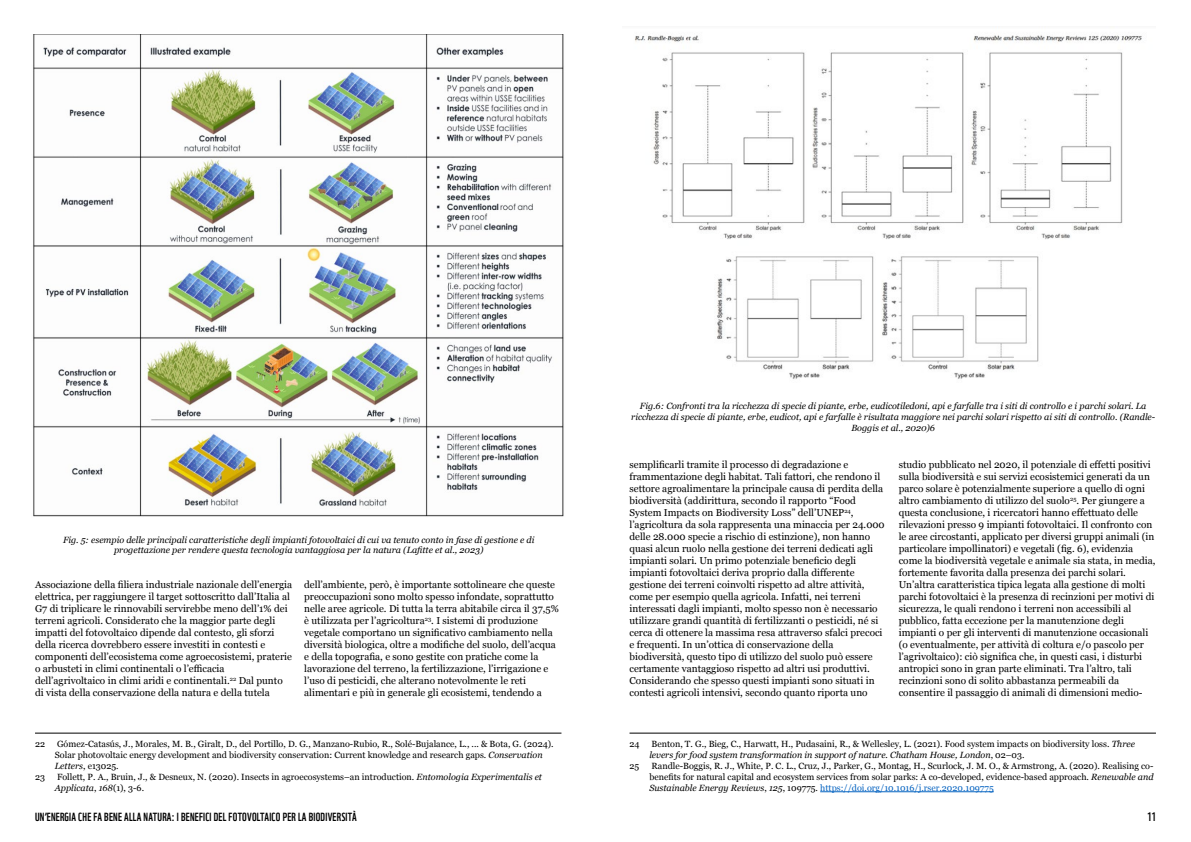
<style>
.page{position:relative;width:1191px;height:842px;background:#fff}
.page>*{position:absolute;margin:0;border:0;box-sizing:border-box;transform-origin:0 0}
.t1{font:12px "WWF";color:#000}
.t2{font:11.5px "WWF";letter-spacing:.02em;color:#000}
.t3{font:10px/12px "Georgia";color:#000}
.t4{font:9px/11px "Georgia";color:#000}
.t5{font:italic 9px/10.8px "Georgia";color:#000;text-align:center}
.s1{font-style:italic}
.s2{color:#0563c1}
</style>
<div class="page">
<hr style="left:35px;top:733px;width:526px;height:1px;background:#000">
<img style="left:33px;top:34px;width:531px;height:483px">
<hr style="left:629px;top:733px;width:527px;height:1px;background:#000">
<hr style="left:820px;top:791px;width:173px;height:1px;background:#0563c1">
<img style="left:635px;top:26px;width:507px;height:353px">
<p class="t5" style="left:63px;top:534px;width:473px">Fig. 5: esempio delle principali caratteristiche degli impianti fotovoltaici di cui va tenuto conto in fase di gestione e di progettazione per rendere questa tecnologia vantaggiosa per la natura (Lafitte et al., 2023)</p>
<p class="t3" style="left:35px;top:578px;width:259px">Associazione della filiera industriale nazionale dell’energia elettrica, per raggiungere il target sottoscritto dall’Italia al G7 di triplicare le rinnovabili servirebbe meno dell’1% dei terreni agricoli. Considerato che la maggior parte degli impatti del fotovoltaico dipende dal contesto, gli sforzi della ricerca dovrebbero essere investiti in contesti e componenti dell’ecosistema come agroecosistemi, praterie o arbusteti in climi continentali o l’efficacia dell’agrivoltaico in climi aridi e continentali.<sup>22</sup> Dal punto di vista della conservazione della natura e della tutela</p>
<p class="t3" style="left:304px;top:578px;width:256px">dell’ambiente, però, è importante sottolineare che queste preoccupazioni sono molto spesso infondate, soprattutto nelle aree agricole. Di tutta la terra abitabile circa il 37,5% è utilizzata per l’agricoltura<sup>23</sup>. I sistemi di produzione vegetale comportano un significativo cambiamento nella diversità biologica, oltre a modifiche del suolo, dell’acqua e della topografia, e sono gestite con pratiche come la lavorazione del terreno, la fertilizzazione, l’irrigazione e l’uso di pesticidi, che alterano notevolmente le reti alimentari e più in generale gli ecosistemi, tendendo a</p>
<p class="t4" style="left:35px;top:738px;width:12px">22</p>
<p class="t4" style="left:55px;top:738px;width:500px">Gómez-Catasús, J., Morales, M. B., Giralt, D., del Portillo, D. G., Manzano-Rubio, R., Solé-Bujalance, L., ... &amp; Bota, G. (2024).<br>Solar photovoltaic energy development and biodiversity conservation: Current knowledge and research gaps. <span class="s1">Conservation<br>Letters</span>, e13025.</p>
<p class="t4" style="left:35px;top:771px;width:11px">23</p>
<p class="t4" style="left:55px;top:771px;width:489px">Follett, P. A., Bruin, J., &amp; Desneux, N. (2020). Insects in agroecosystems–an introduction. <span class="s1">Entomologia Experimentalis et<br>Applicata</span>, <span class="s1">168</span>(1), 3-6.</p>
<p class="t5" style="left:631px;top:400px;width:525px">Fig.6: Confronti tra la ricchezza di specie di piante, erbe, eudicotiledoni, api e farfalle tra i siti di controllo e i parchi solari. La ricchezza di specie di piante, erbe, eudicot, api e farfalle è risultata maggiore nei parchi solari rispetto ai siti di controllo. (Randle-<br>Boggis et al., 2020)6</p>
<p class="t3" style="left:629px;top:458px;width:257px">semplificarli tramite il processo di degradazione e frammentazione degli habitat. Tali fattori, che rendono il settore agroalimentare la principale causa di perdita della biodiversità (addirittura, secondo il rapporto “Food System Impacts on Biodiversity Loss” dell’UNEP<sup>24</sup>, l’agricoltura da sola rappresenta una minaccia per 24.000 delle 28.000 specie a rischio di estinzione), non hanno quasi alcun ruolo nella gestione dei terreni dedicati agli impianti solari. Un primo potenziale beneficio degli impianti fotovoltaici deriva proprio dalla differente gestione dei terreni coinvolti rispetto ad altre attività, come per esempio quella agricola. Infatti, nei terreni interessati dagli impianti, molto spesso non è necessario utilizzare grandi quantità di fertilizzanti o pesticidi, né si cerca di ottenere la massima resa attraverso sfalci precoci e frequenti. In un’ottica di conservazione della biodiversità, questo tipo di utilizzo del suolo può essere certamente vantaggioso rispetto ad altri usi produttivi.<br>Considerando che spesso questi impianti sono situati in contesti agricoli intensivi, secondo quanto riporta uno</p>
<p class="t3" style="left:898px;top:458px;width:258px">studio pubblicato nel 2020, il potenziale di effetti positivi sulla biodiversità e sui servizi ecosistemici generati da un parco solare è potenzialmente superiore a quello di ogni altro cambiamento di utilizzo del suolo<sup>25</sup>. Per giungere a questa conclusione, i ricercatori hanno effettuato delle rilevazioni presso 9 impianti fotovoltaici. Il confronto con le aree circostanti, applicato per diversi gruppi animali (in particolare impollinatori) e vegetali (fig. 6), evidenzia come la biodiversità vegetale e animale sia stata, in media, fortemente favorita dalla presenza dei parchi solari.<br>Un’altra caratteristica tipica legata alla gestione di molti parchi fotovoltaici è la presenza di recinzioni per motivi di sicurezza, le quali rendono i terreni non accessibili al pubblico, fatta eccezione per la manutenzione degli impianti o per gli interventi di manutenzione occasionali (o eventualmente, per attività di coltura e/o pascolo per l’agrivoltaico): ciò significa che, in questi casi, i disturbi antropici sono in gran parte eliminati. Tra l’altro, tali recinzioni sono di solito abbastanza permeabili da consentire il passaggio di animali di dimensioni medio-</p>
<p class="t4" style="left:629px;top:738px;width:12px">24</p>
<p class="t4" style="left:649px;top:738px;width:487px">Benton, T. G., Bieg, C., Harwatt, H., Pudasaini, R., &amp; Wellesley, L. (2021). Food system impacts on biodiversity loss. <span class="s1">Three levers for food system transformation in support of nature. Chatham House, London</span>, 02–03.</p>
<p class="t4" style="left:629px;top:760px;width:11px">25</p>
<p class="t4" style="left:649px;top:760px;width:505px;text-align:justify">Randle-Boggis, R. J., White, P. C. L., Cruz, J., Parker, G., Montag, H., Scurlock, J. M. O., &amp; Armstrong, A. (2020). Realising co&shy;benefits for natural capital and ecosystem services from solar parks: A co-developed, evidence-based approach. <span class="s1">Renewable and Sustainable Energy Reviews</span>, <span class="s1">125</span>, 109775. <span class="s2">https://doi.org/10.1016/j.rser.2020.109775</span></p>
<p class="t2" style="left:35px;top:808px;width:323px">UN’ENERGIA CHE FA BENE ALLA NATURA: I BENEFICI DEL FOTOVOLTAICO PER LA BIODIVERSITÀ</p>
<p class="t1" style="left:1147px;top:807px;width:10px">11</p>
</div>
